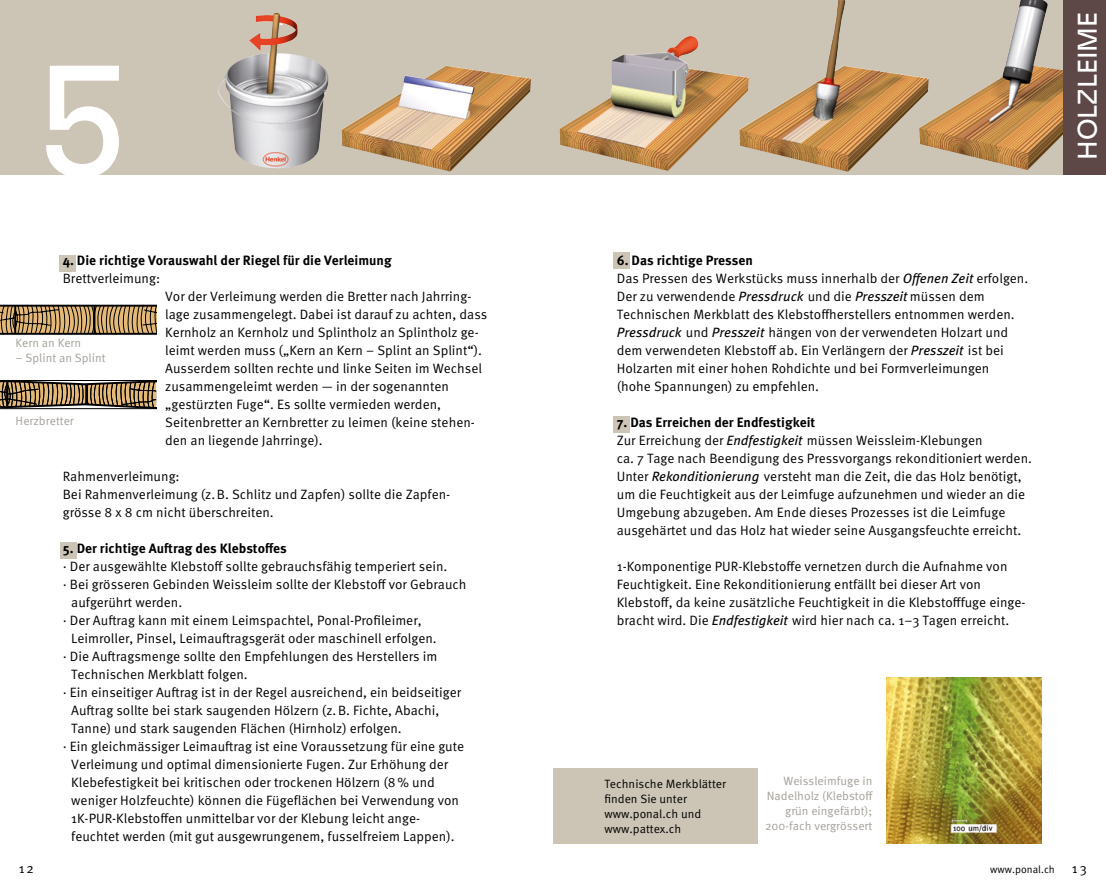
<style>
.page{position:relative;width:1106px;height:893px;background:#fff}
.page>*{position:absolute;margin:0;border:0;box-sizing:border-box;transform-origin:0 0}
.t1{font:157.5px "Henkel GT Flexa";color:#fff}
.t2{font:27px "Henkel GT Flexa";color:#fff}
.t3{font:13.5px/18px "Meta Pro Norm";color:#000}
.t4{font:700 13.5px "Meta Pro";color:#000}
.t5{font:12px/15px "Meta Pro Norm";color:#a5a199;text-align:right}
.t6{font:12px/15px "Meta Pro Norm";color:#000}
.t7{font:10.5px "Meta Pro Norm";color:#000}
.s1{font-family:"Meta Pro";font-style:italic}
</style>
<div class="page">
<div style="left:613px;top:417px;width:16px;height:16px;background:#ccc4b5"></div>
<div style="left:613px;top:253px;width:16px;height:16px;background:#ccc4b5"></div>
<div style="left:60px;top:543px;width:17px;height:16px;background:#ccc4b5"></div>
<div style="left:60px;top:255px;width:16px;height:16px;background:#ccc4b5"></div>
<div style="left:0;top:0;width:1106px;height:174px;background:#ccc4b5"></div>
<div style="left:553px;top:768px;width:204px;height:76px;background:#ccc4b5"></div>
<img style="left:928px;top:0;width:135px;height:170px">
<img style="left:559px;top:36px;width:179px;height:135px">
<img style="left:738px;top:0;width:190px;height:172px">
<img style="left:217px;top:13px;width:112px;height:156px">
<img style="left:341px;top:66px;width:190px;height:106px">
<svg style="left:0;top:304px;width:156px;height:106px"></svg>
<img style="left:886px;top:677px;width:155px;height:166px">
<div style="left:1063px;top:0;width:43px;height:174px;background:#5d4747"></div>
<h1 class="t1" style="left:38px;top:23px;width:88px">5</h1>
<p class="t4" style="left:63px;top:250px;width:330px">4. Die richtige Vorauswahl der Riegel für die Verleimung</p>
<p class="t3" style="left:63px;top:269px;width:99px">Brettverleimung:</p>
<p class="t3" style="left:165px;top:287px;width:324px">Vor der Verleimung werden die Bretter nach Jahrring&shy;lage zusammengelegt. Dabei ist darauf zu achten, dass Kernholz an Kernholz und Splintholz an Splintholz ge&shy;leimt werden muss („Kern an Kern – Splint an Splint“).<br>Ausserdem sollten rechte und linke Seiten im Wechsel zusammengeleimt werden — in der sogenannten „gestürzten Fuge“. Es sollte vermieden werden, Seitenbretter an Kernbretter zu leimen (keine stehen&shy;den an liegende Jahrringe).</p>
<p class="t3" style="left:63px;top:467px;width:387px">Rahmenverleimung:<br>Bei Rahmenverleimung (z.B. Schlitz und Zapfen) sollte die Zapfen&shy;grösse 8 x 8 cm nicht überschreiten.</p>
<p class="t4" style="left:63px;top:538px;width:225px">5. Der richtige Auftrag des Klebstoffes</p>
<p class="t3" style="left:63px;top:557px;width:386px">· Der ausgewählte Klebstoff sollte gebrauchsfähig temperiert sein.</p>
<p class="t3" style="left:63px;top:575px;width:405px">· Bei grösseren Gebinden Weissleim sollte der Klebstoff vor Gebrauch</p>
<p class="t3" style="left:71px;top:593px;width:112px">aufgerührt werden.</p>
<p class="t3" style="left:63px;top:611px;width:360px">· Der Auftrag kann mit einem Leimspachtel, Ponal-Profileimer,</p>
<p class="t3" style="left:71px;top:629px;width:367px">Leimroller, Pinsel, Leimauftragsgerät oder maschinell erfolgen.</p>
<p class="t3" style="left:63px;top:647px;width:376px">· Die Auftragsmenge sollte den Empfehlungen des Herstellers im</p>
<p class="t3" style="left:71px;top:665px;width:178px">Technischen Merkblatt folgen.</p>
<p class="t3" style="left:63px;top:683px;width:400px">· Ein einseitiger Auftrag ist in der Regel ausreichend, ein beidseitiger</p>
<p class="t3" style="left:71px;top:701px;width:370px">Auftrag sollte bei stark saugenden Hölzern (z.B. Fichte, Abachi,</p>
<p class="t3" style="left:71px;top:719px;width:332px">Tanne) und stark saugenden Flächen (Hirnholz) erfolgen.</p>
<p class="t3" style="left:63px;top:737px;width:403px">· Ein gleichmässiger Leimauftrag ist eine Voraussetzung für eine gute</p>
<p class="t3" style="left:71px;top:755px;width:378px">Verleimung und optimal dimensionierte Fugen. Zur Erhöhung der</p>
<p class="t3" style="left:71px;top:773px;width:365px">Klebefestigkeit bei kritischen oder trockenen Hölzern (8% und</p>
<p class="t3" style="left:71px;top:791px;width:389px">weniger Holzfeuchte) können die Fügeflächen bei Verwendung von</p>
<p class="t3" style="left:71px;top:809px;width:350px">1K-PUR-Klebstoffen unmittelbar vor der Klebung leicht ange-</p>
<p class="t3" style="left:71px;top:827px;width:385px">feuchtet werden (mit gut ausgewrungenem, fusselfreiem Lappen).</p>
<p class="t5" style="left:16px;top:334px;width:67px">Kern an Kern</p>
<p class="t5" style="left:16px;top:349px;width:91px">– Splint an Splint</p>
<p class="t5" style="left:16px;top:412px;width:60px">Herzbretter</p>
<p class="t4" style="left:617px;top:250px;width:138px">6. Das richtige Pressen</p>
<p class="t3" style="left:617px;top:269px;width:413px">Das Pressen des Werkstücks muss innerhalb der <span class="s1">Offenen Zeit</span> erfolgen.<br>Der zu verwendende <span class="s1">Pressdruck</span> und die <span class="s1">Presszeit</span> müssen dem Technischen Merkblatt des Klebstoffherstellers entnommen werden.<br><span class="s1">Pressdruck</span> und <span class="s1">Presszeit</span> hängen von der verwendeten Holzart und dem verwendeten Klebstoff ab. Ein Verlängern der <span class="s1">Presszeit</span> ist bei Holzarten mit einer hohen Rohdichte und bei Formverleimungen<br>(hohe Spannungen) zu empfehlen.</p>
<p class="t4" style="left:617px;top:412px;width:200px">7. Das Erreichen der Endfestigkeit</p>
<p class="t3" style="left:617px;top:431px;width:417px">Zur Erreichung der <span class="s1">Endfestigkeit</span> müssen Weissleim-Klebungen<br>ca. 7 Tage nach Beendigung des Pressvorgangs rekonditioniert werden.<br>Unter <span class="s1">Rekonditionierung</span> versteht man die Zeit, die das Holz benötigt, um die Feuchtigkeit aus der Leimfuge aufzunehmen und wieder an die Umgebung abzugeben. Am Ende dieses Prozesses ist die Leimfuge ausgehärtet und das Holz hat wieder seine Ausgangsfeuchte erreicht.</p>
<p class="t3" style="left:617px;top:557px;width:410px">1-Komponentige PUR-Klebstoffe vernetzen durch die Aufnahme von Feuchtigkeit. Eine Rekonditionierung entfällt bei dieser Art von Klebstoff, da keine zusätzliche Feuchtigkeit in die Klebstofffuge einge&shy;bracht wird. Die <span class="s1">Endfestigkeit</span> wird hier nach ca. 1–3 Tagen erreicht.</p>
<h2 class="t2" style="left:1070px;top:160px;width:150px;rotate:-90deg">HOLZLEIME</h2>
<p class="t6" style="left:604px;top:775px;width:123px">Technische Merkblätter finden Sie unter www.ponal.ch und www.pattex.ch</p>
<p class="t5" style="left:765px;top:773px;width:109px">Weissleimfuge in<br>Nadelholz (Klebstoff grün eingefärbt);<br>200-fach vergrössert</p>
<p class="t3" style="left:19px;top:859px;width:17px">12</p>
<p class="t7" style="left:990px;top:862px;width:66px">www.ponal.ch</p>
<p class="t3" style="left:1071px;top:859px;width:16px">13</p>
</div>
